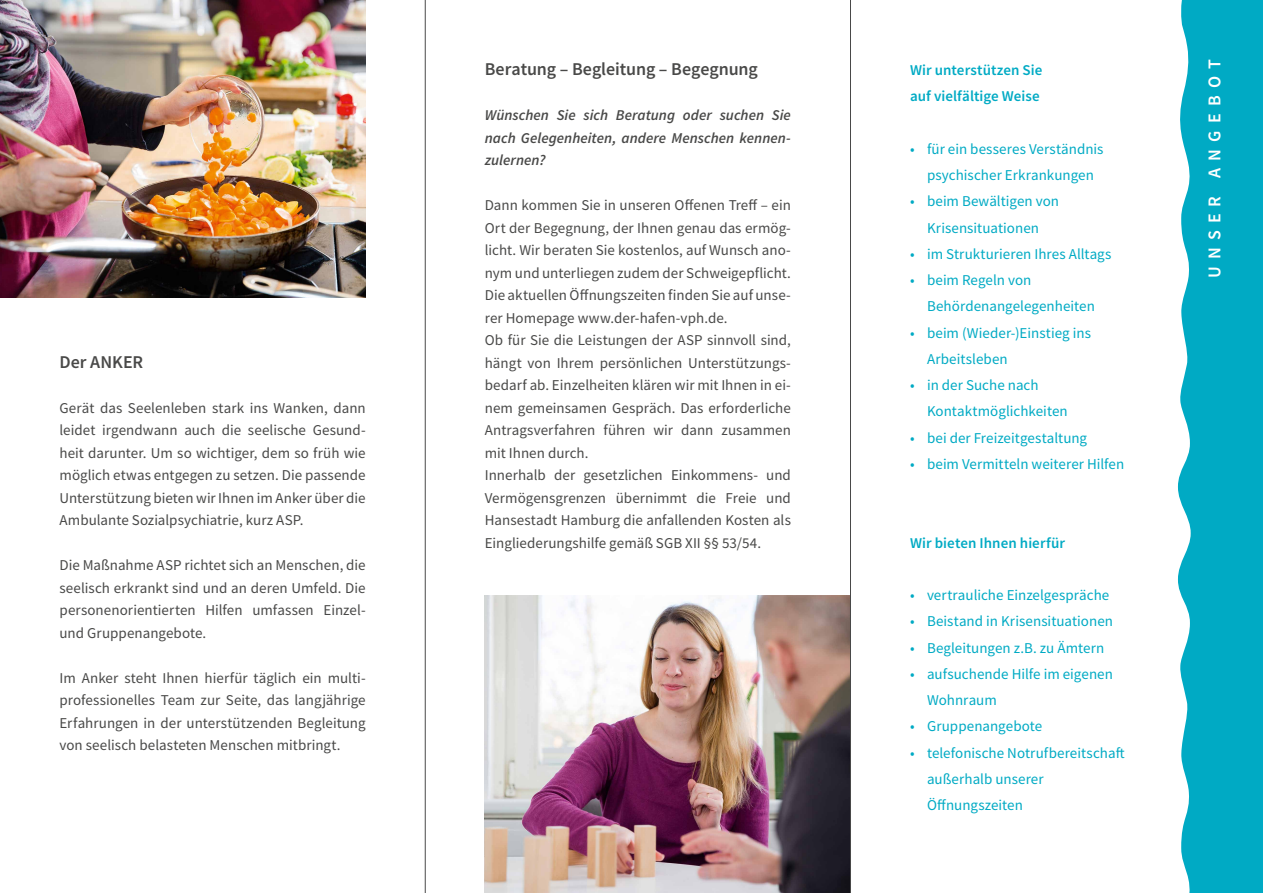
<style>
.page{position:relative;width:1263px;height:893px;background:#fff}
.page>*{position:absolute;margin:0;border:0;box-sizing:border-box;transform-origin:0 0}
.t1{font:600 18px "Source Sans Pro";letter-spacing:-.005em;color:#494948}
.t2{font:600 18px "Source Sans Pro";letter-spacing:.395em;color:#fff}
.t3{font:15px/22.5px "Source Sans Pro";color:#494948;text-align:justify}
.t4{font:15px/26.2px "Source Sans Pro";letter-spacing:.005em;color:#00aac4}
.t5{font:italic 600 15px/22.5px "Source Sans Pro";letter-spacing:.005em;color:#494948;text-align:justify}
.t6{font:600 15px/26.2px "Source Sans Pro";letter-spacing:.005em;color:#00aac4}
</style>
<div class="page">
<svg style="left:1177px;top:0;width:86px;height:893px;background:#16b1c9"></svg>
<img style="left:485px;top:595px;width:365px;height:298px">
<img style="left:0;top:0;width:366px;height:298px">
<hr style="left:850px;top:0;width:1px;height:893px;background:#494948">
<hr style="left:425px;top:0;width:1px;height:893px;background:#494948">
<p class="t1" style="left:60px;top:350px;width:85px">Der ANKER</p>
<p class="t3" style="left:60px;top:396px;width:308px">Gerät das Seelenleben stark ins Wanken, dann leidet irgendwann auch die seelische Gesund&shy;heit darunter. Um so wichtiger, dem so früh wie möglich etwas entgegen zu setzen. Die passende Unterstützung bieten wir Ihnen im Anker über die Ambulante Sozialpsychiatrie, kurz ASP.</p>
<p class="t3" style="left:60px;top:554px;width:308px">Die Maßnahme ASP richtet sich an Menschen, die seelisch erkrankt sind und an deren Umfeld. Die personenorientierten Hilfen umfassen Einzel&shy;und Gruppenangebote.</p>
<p class="t3" style="left:60px;top:666px;width:308px">Im Anker steht Ihnen hierfür täglich ein multi&shy;professionelles Team zur Seite, das langjährige Erfahrungen in der unterstützenden Begleitung von seelisch belasteten Menschen mitbringt.</p>
<p class="t1" style="left:485px;top:57px;width:275px">Beratung – Begleitung – Begegnung</p>
<p class="t5" style="left:485px;top:104px;width:308px">Wünschen Sie sich Beratung oder suchen Sie nach Gelegenheiten, andere Menschen kennen&shy;zulernen?</p>
<p class="t3" style="left:485px;top:194px;width:308px;text-align:left">Dann kommen Sie in unseren Offenen Treff – ein Ort der Begegnung, der Ihnen genau das ermög&shy;licht. Wir beraten Sie kostenlos, auf Wunsch ano&shy;nym und unterliegen zudem der Schweigepflicht.<br>Die aktuellen Öffnungszeiten finden Sie auf unse&shy;rer Homepage www.der-hafen-vph.de.<br>Ob für Sie die Leistungen der ASP sinnvoll sind, hängt von Ihrem persönlichen Unterstützungs&shy;bedarf ab. Einzelheiten klären wir mit Ihnen in ei&shy;nem gemeinsamen Gespräch. Das erforderliche Antragsverfahren führen wir dann zusammen mit Ihnen durch.<br>Innerhalb der gesetzlichen Einkommens- und Vermögensgrenzen übernimmt die Freie und Hansestadt Hamburg die anfallenden Kosten als Eingliederungshilfe gemäß SGB XII §§ 53/54.</p>
<p class="t6" style="left:910px;top:57px;width:134px">Wir unterstützen Sie auf vielfältige Weise</p>
<p class="t4" style="left:910px;top:136px;width:195px;text-align:center">• für ein besseres Verständnis psychischer Erkrankungen</p>
<p class="t4" style="left:910px;top:188px;width:151px;text-align:center">• beim Bewältigen von<br>Krisensituationen</p>
<p class="t4" style="left:910px;top:241px;width:203px">• im Strukturieren Ihres Alltags</p>
<p class="t4" style="left:927px;top:267px;width:169px;text-indent:-17px">• beim Regeln von<br>Behördenangelegenheiten</p>
<p class="t4" style="left:927px;top:319px;width:165px;text-indent:-17px">• beim (Wieder-)Einstieg ins<br>Arbeitsleben</p>
<p class="t4" style="left:927px;top:372px;width:142px;text-indent:-17px">• in der Suche nach<br>Kontaktmöglichkeiten</p>
<p class="t4" style="left:910px;top:424px;width:179px">• bei der Freizeitgestaltung</p>
<p class="t4" style="left:910px;top:451px;width:216px">• beim Vermitteln weiterer Hilfen</p>
<p class="t6" style="left:910px;top:529px;width:156px">Wir bieten Ihnen hierfür</p>
<p class="t4" style="left:910px;top:582px;width:201px">• vertrauliche Einzelgespräche</p>
<p class="t4" style="left:910px;top:608px;width:205px">• Beistand in Krisensituationen</p>
<p class="t4" style="left:910px;top:634px;width:196px">• Begleitungen z.B. zu Ämtern</p>
<p class="t4" style="left:927px;top:661px;width:187px;text-indent:-17px">• aufsuchende Hilfe im eigenen<br>Wohnraum</p>
<p class="t4" style="left:910px;top:713px;width:134px">• Gruppenangebote</p>
<p class="t4" style="left:927px;top:739px;width:199px;text-indent:-17px">• telefonische Notrufbereitschaft außerhalb unserer<br>Öffnungszeiten</p>
<p class="t2" style="left:1203px;top:278px;width:220px;rotate:-90deg">UNSER ANGEBOT</p>
</div>
